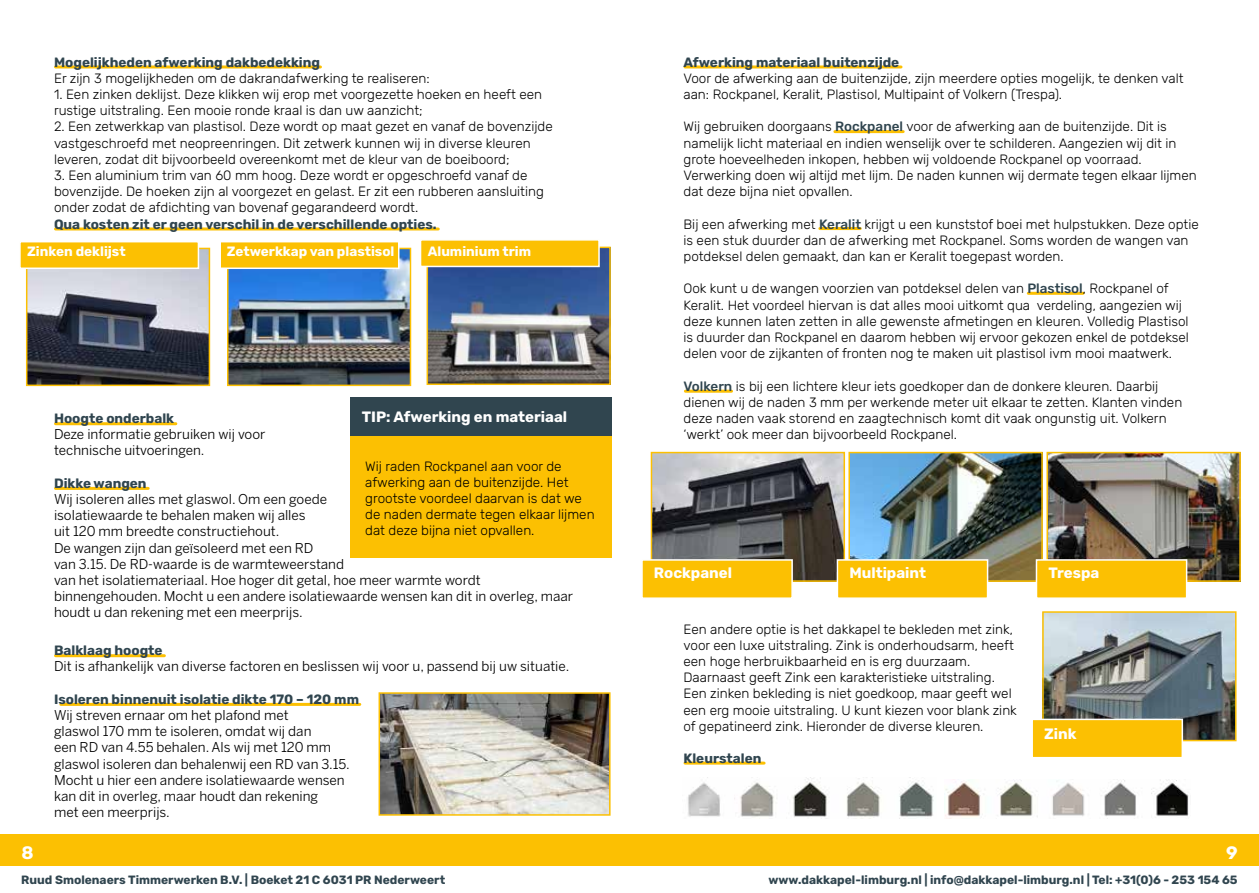
<style>
.page{position:relative;width:1259px;height:893px;background:#fff}
.page>*{position:absolute;margin:0;border:0;box-sizing:border-box;transform-origin:0 0}
.t1{font:700 18px "Rubik";color:#fff}
.t2{font:700 15px "Rubik";color:#fff}
.t3{font:300 13.5px/16.2px "Rubik";color:#000}
.t4{font:13.5px/16.2px "Benton Sans";color:#000}
.t5{font:700 13.5px "Rubik";color:#30454f}
.t6{font:700 13.5px "Rubik";color:#fff}
.t7{font:700 12px "Rubik";color:#30454f}
.s1{font-weight:500;color:#30454f}
</style>
<div class="page">
<hr style="left:685px;top:762px;width:79px;height:3px;background:#fcc002">
<hr style="left:685px;top:65px;width:216px;height:3px;background:#fcc002">
<hr style="left:835px;top:130px;width:68px;height:3px;background:#fcc002">
<hr style="left:820px;top:227px;width:40px;height:3px;background:#fcc002">
<hr style="left:1028px;top:292px;width:55px;height:3px;background:#fcc002">
<hr style="left:685px;top:390px;width:46px;height:3px;background:#fcc002">
<hr style="left:56px;top:422px;width:120px;height:3px;background:#fcc002">
<hr style="left:56px;top:487px;width:92px;height:3px;background:#fcc002">
<hr style="left:56px;top:654px;width:108px;height:3px;background:#fcc002">
<hr style="left:61px;top:703px;width:299px;height:3px;background:#fcc002">
<hr style="left:56px;top:65px;width:264px;height:3px;background:#fcc002">
<hr style="left:56px;top:227px;width:382px;height:3px;background:#fcc002">
<div style="left:0;top:835px;width:1259px;height:31px;background:#fcc002"></div>
<img style="left:29px;top:251px;width:178px;height:132px">
<div style="left:26px;top:248px;width:184px;height:138px;border:2px solid #fcc002"></div>
<img style="left:230px;top:251px;width:178px;height:132px">
<div style="left:227px;top:248px;width:184px;height:138px;border:2px solid #fcc002"></div>
<img style="left:429px;top:250px;width:179px;height:132px">
<div style="left:426px;top:247px;width:185px;height:138px;border:2px solid #fcc002"></div>
<div style="left:19px;top:241px;width:180px;height:28px;background:#fcc002;border:2px solid #fff"></div>
<div style="left:219px;top:241px;width:180px;height:28px;background:#fcc002;border:2px solid #fff"></div>
<div style="left:420px;top:239px;width:180px;height:28px;background:#fcc002;border:2px solid #fff"></div>
<img style="left:654px;top:455px;width:188px;height:124px">
<div style="left:651px;top:452px;width:194px;height:130px;border:2px solid #fcc002"></div>
<div style="left:350px;top:434px;width:261px;height:124px;background:#fcc002"></div>
<div style="left:350px;top:397px;width:261px;height:39px;background:#30454f"></div>
<img style="left:1049px;top:455px;width:188px;height:124px">
<div style="left:1046px;top:452px;width:194px;height:130px;border:2px solid #fcc002"></div>
<img style="left:851px;top:455px;width:188px;height:124px">
<div style="left:848px;top:452px;width:194px;height:130px;border:2px solid #fcc002"></div>
<div style="left:641px;top:559px;width:152px;height:40px;background:#fcc002;border:2px solid #fff"></div>
<div style="left:836px;top:559px;width:152px;height:40px;background:#fcc002;border:2px solid #fff"></div>
<div style="left:1035px;top:559px;width:152px;height:40px;background:#fcc002;border:2px solid #fff"></div>
<img style="left:381px;top:695px;width:226px;height:118px">
<div style="left:378px;top:692px;width:232px;height:124px;border:2px solid #fcc002"></div>
<img style="left:1045px;top:614px;width:188px;height:124px">
<div style="left:1042px;top:611px;width:194px;height:130px;border:2px solid #fcc002"></div>
<div style="left:1031px;top:719px;width:152px;height:39px;background:#fcc002;border:2px solid #fff"></div>
<img style="left:688px;top:777px;width:246px;height:40px">
<img style="left:944px;top:779px;width:245px;height:40px">
<p class="t5" style="left:54px;top:54px;width:267px">Mogelijkheden afwerking dakbedekking</p>
<p class="t3" style="left:54px;top:71px;width:377px">Er zijn 3 mogelijkheden om de dakrandafwerking te realiseren:</p>
<p class="t3" style="left:54px;top:87px;width:490px">1. Een zinken deklijst. Deze klikken wij erop met voorgezette hoeken en heeft een rustige uitstraling. Een mooie ronde kraal is dan uw aanzicht;</p>
<p class="t3" style="left:54px;top:119px;width:500px">2. Een zetwerkkap van plastisol. Deze wordt op maat gezet en vanaf de bovenzijde vastgeschroefd met neopreenringen. Dit zetwerk kunnen wij in diverse kleuren leveren, zodat dit bijvoorbeeld overeenkomt met de kleur van de boeiboord;</p>
<p class="t3" style="left:54px;top:168px;width:491px">3. Een aluminium trim van 60 mm hoog. Deze wordt er opgeschroefd vanaf de bovenzijde. De hoeken zijn al voorgezet en gelast. Er zit een rubberen aansluiting onder zodat de afdichting van bovenaf gegarandeerd wordt.</p>
<p class="t5" style="left:54px;top:216px;width:384px">Qua kosten zit er geen verschil in de verschillende opties.</p>
<p class="t6" style="left:27px;top:244px;width:100px">Zinken deklijst</p>
<p class="t6" style="left:227px;top:244px;width:169px">Zetwerkkap van plastisol</p>
<p class="t6" style="left:428px;top:244px;width:105px">Aluminium trim</p>
<p class="t2" style="left:362px;top:408px;width:207px">TIP: Afwerking en materiaal</p>
<p class="t3" style="left:365px;top:458px;width:231px">Wij raden Rockpanel aan voor de afwerking aan de buitenzijde. Het grootste voordeel daarvan is dat we de naden dermate tegen elkaar lijmen dat deze bijna niet opvallen.</p>
<p class="t5" style="left:54px;top:410px;width:122px">Hoogte onderbalk</p>
<p class="t4" style="left:54px;top:426px;width:213px">Deze informatie gebruiken wij voor technische uitvoeringen.</p>
<p class="t5" style="left:54px;top:475px;width:94px">Dikke wangen</p>
<p class="t4" style="left:54px;top:491px;width:520px">Wij isoleren alles met glaswol. Om een goede<br>isolatiewaarde te behalen maken wij alles<br>uit 120 mm breedte constructiehout.<br>De wangen zijn dan geïsoleerd met een RD<br>van 3.15. De RD-waarde is de warmteweerstand<br>van het isolatiemateriaal. Hoe hoger dit getal, hoe meer warmte wordt binnengehouden. Mocht u een andere isolatiewaarde wensen kan dit in overleg, maar houdt u dan rekening met een meerprijs.</p>
<p class="t5" style="left:54px;top:643px;width:110px">Balklaag hoogte</p>
<p class="t4" style="left:54px;top:658px;width:517px">Dit is afhankelijk van diverse factoren en beslissen wij voor u, passend bij uw situatie.</p>
<p class="t5" style="left:54px;top:691px;width:306px">Isoleren binnenuit isolatie dikte 170 – 120 mm</p>
<p class="t4" style="left:54px;top:707px;width:297px">Wij streven ernaar om het plafond met<br>glaswol 170 mm te isoleren, omdat wij dan<br>een RD van 4.55 behalen. Als wij met 120 mm glaswol isoleren dan behalenwij een RD van 3.15.<br>Mocht u hier een andere isolatiewaarde wensen kan dit in overleg, maar houdt dan rekening<br>met een meerprijs.</p>
<p class="t5" style="left:683px;top:54px;width:217px">Afwerking materiaal buitenzijde</p>
<p class="t3" style="left:683px;top:71px;width:502px">Voor de afwerking aan de buitenzijde, zijn meerdere opties mogelijk, te denken valt aan: Rockpanel, Keralit, Plastisol, Multipaint of Volkern (Trespa).</p>
<p class="t3" style="left:683px;top:119px;width:515px">Wij gebruiken doorgaans <span class="s1">Rockpanel</span> voor de afwerking aan de buitenzijde. Dit is namelijk licht materiaal en indien wenselijk over te schilderen. Aangezien wij dit in grote hoeveelheden inkopen, hebben wij voldoende Rockpanel op voorraad.<br>Verwerking doen wij altijd met lijm. De naden kunnen wij dermate tegen elkaar lijmen dat deze bijna niet opvallen.</p>
<p class="t3" style="left:683px;top:216px;width:517px">Bij een afwerking met <span class="s1">Keralit</span> krijgt u een kunststof boei met hulpstukken. Deze optie is een stuk duurder dan de afwerking met Rockpanel. Soms worden de wangen van potdeksel delen gemaakt, dan kan er Keralit toegepast worden.</p>
<p class="t3" style="left:683px;top:281px;width:507px">Ook kunt u de wangen voorzien van potdeksel delen van <span class="s1">Plastisol</span>, Rockpanel of Keralit. Het voordeel hiervan is dat alles mooi uitkomt qua verdeling, aangezien wij deze kunnen laten zetten in alle gewenste afmetingen en kleuren. Volledig Plastisol is duurder dan Rockpanel en daarom hebben wij ervoor gekozen enkel de potdeksel delen voor de zijkanten of fronten nog te maken uit plastisol ivm mooi maatwerk.</p>
<p class="t3" style="left:683px;top:378px;width:500px"><span class="s1">Volkern</span> is bij een lichtere kleur iets goedkoper dan de donkere kleuren. Daarbij dienen wij de naden 3 mm per werkende meter uit elkaar te zetten. Klanten vinden deze naden vaak storend en zaagtechnisch komt dit vaak ongunstig uit. Volkern ‘werkt’ ook meer dan bijvoorbeeld Rockpanel.</p>
<p class="t2" style="left:654px;top:564px;width:80px">Rockpanel</p>
<p class="t2" style="left:849px;top:564px;width:78px">Multipaint</p>
<p class="t2" style="left:1048px;top:564px;width:52px">Trespa</p>
<p class="t3" style="left:683px;top:621px;width:335px">Een andere optie is het dakkapel te bekleden met zink, voor een luxe uitstraling. Zink is onderhoudsarm, heeft een hoge herbruikbaarheid en is erg duurzaam.<br>Daarnaast geeft Zink een karakteristieke uitstraling.<br>Een zinken bekleding is niet goedkoop, maar geeft wel een erg mooie uitstraling. U kunt kiezen voor blank zink of gepatineerd zink. Hieronder de diverse kleuren.</p>
<p class="t5" style="left:683px;top:751px;width:79px">Kleurstalen</p>
<p class="t2" style="left:1044px;top:725px;width:34px">Zink</p>
<h1 class="t1" style="left:22px;top:842px;width:14px">8</h1>
<h1 class="t1" style="left:1226px;top:842px;width:13px">9</h1>
<p class="t7" style="left:21px;top:873px;width:425px">Ruud Smolenaers Timmerwerken B.V. | Boeket 21 C 6031 PR Nederweert</p>
<p class="t7" style="left:768px;top:873px;width:471px">www.dakkapel-limburg.nl | info@dakkapel-limburg.nl | Tel: +31(0)6 - 253 154 65</p>
</div>
